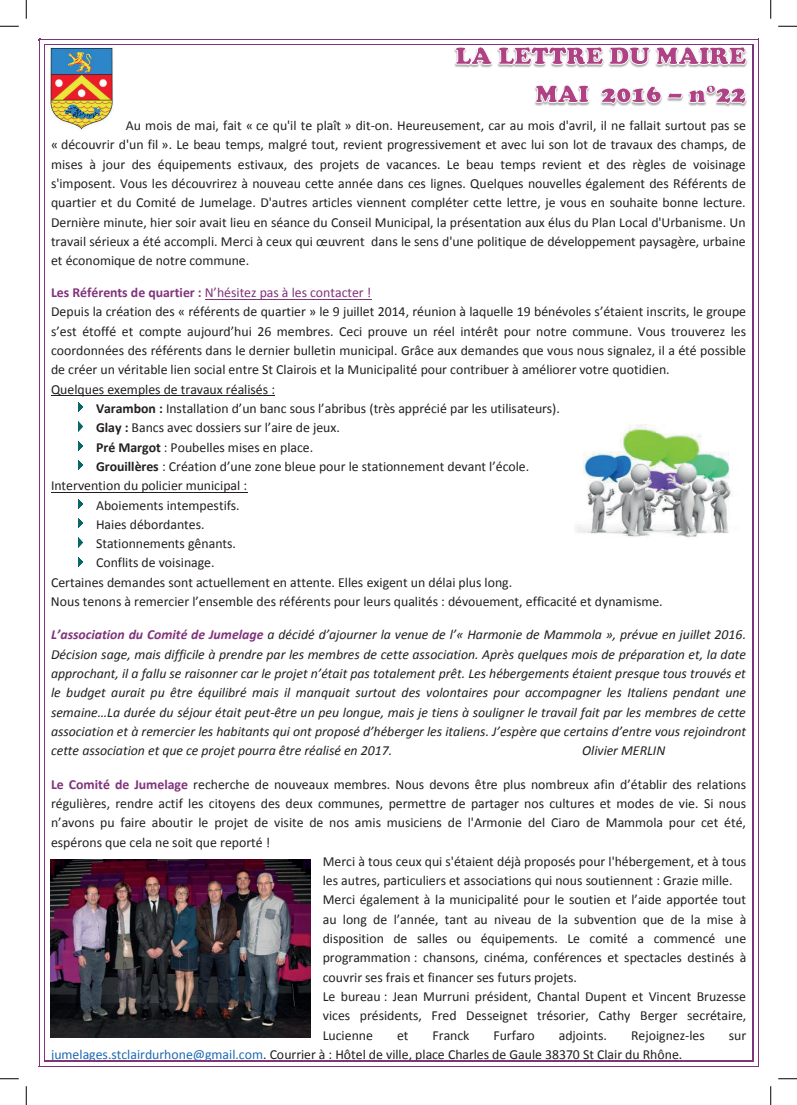
<style>
.page{position:relative;width:797px;height:1105px;background:#fff}
.page>*{position:absolute;margin:0;border:0;box-sizing:border-box;transform-origin:0 0}
.t1{font:13.75px/19.2px "Calibri";color:#231f20;text-align:justify}
.t2{font:italic 13.75px/19.2px "Calibri";color:#231f20;text-align:justify}
.t3{font:13.75px "Calibri";color:#81337b}
.s1{font-weight:700}
.s2{font-weight:700;color:#81337b}
.s3{color:#1b69b4}
</style>
<div class="page">
<hr style="left:205px;top:299px;width:166px;height:1px;background:#81337b">
<hr style="left:51px;top:395px;width:224px;height:1px;background:#231f20">
<svg style="left:78px;top:402px;width:5px;height:10px"></svg>
<svg style="left:78px;top:421px;width:5px;height:11px"></svg>
<svg style="left:78px;top:441px;width:5px;height:10px"></svg>
<svg style="left:78px;top:460px;width:5px;height:10px"></svg>
<hr style="left:51px;top:492px;width:196px;height:1px;background:#231f20">
<svg style="left:78px;top:499px;width:5px;height:10px"></svg>
<svg style="left:78px;top:518px;width:5px;height:10px"></svg>
<svg style="left:78px;top:537px;width:5px;height:11px"></svg>
<svg style="left:78px;top:557px;width:5px;height:10px"></svg>
<img style="left:51px;top:859px;width:259px;height:178px">
<img style="left:575px;top:424px;width:158px;height:113px">
<svg style="left:39px;top:39px;width:6px;height:6px"></svg>
<hr style="left:45px;top:39px;width:707px;height:2px;background:#81337b">
<hr style="left:45px;top:44px;width:707px;height:1px;background:#81337b">
<svg style="left:454px;top:39px;width:304px;height:68px"></svg>
<hr style="left:39px;top:45px;width:1px;height:1015px;background:#81337b">
<hr style="left:44px;top:45px;width:1px;height:1015px;background:#81337b">
<hr style="left:757px;top:45px;width:1px;height:1015px;background:#81337b">
<svg style="left:753px;top:45px;width:4px;height:1015px"></svg>
<hr style="left:752px;top:45px;width:1px;height:1015px;background:#81337b">
<hr style="left:45px;top:1065px;width:707px;height:1px;background:#81337b">
<hr style="left:45px;top:1060px;width:707px;height:2px;background:#81337b">
<img style="left:50px;top:47px;width:63px;height:83px">
<svg style="left:0;top:25px;width:19px;height:2px"></svg>
<svg style="left:778px;top:25px;width:19px;height:2px"></svg>
<svg style="left:0;top:1078px;width:19px;height:1px"></svg>
<svg style="left:778px;top:1078px;width:19px;height:1px"></svg>
<svg style="left:25px;top:0;width:2px;height:19px"></svg>
<svg style="left:25px;top:1086px;width:2px;height:19px"></svg>
<svg style="left:770px;top:0;width:1px;height:19px"></svg>
<svg style="left:770px;top:1086px;width:1px;height:19px"></svg>
<p class="t1" style="left:51px;top:116px;width:696px;text-indent:75px">Au mois de mai, fait « ce qu'il te plaît » dit-on. Heureusement, car au mois d'avril, il ne fallait surtout pas se « découvrir d'un fil ». Le beau temps, malgré tout, revient progressivement et avec lui son lot de travaux des champs, de mises à jour des équipements estivaux, des projets de vacances. Le beau temps revient et des règles de voisinage s'imposent. Vous les découvrirez à nouveau cette année dans ces lignes. Quelques nouvelles également des Référents de quartier et du Comité de Jumelage. D'autres articles viennent compléter cette lettre, je vous en souhaite bonne lecture.<br>Dernière minute, hier soir avait lieu en séance du Conseil Municipal, la présentation aux élus du Plan Local d'Urbanisme. Un travail sérieux a été accompli. Merci à ceux qui œuvrent dans le sens d'une politique de développement paysagère, urbaine et économique de notre commune.</p>
<p class="t3" style="left:51px;top:284px;width:322px"><span class="s1">Les Référents de quartier :</span> N’hésitez pas à les contacter !</p>
<p class="t1" style="left:51px;top:302px;width:696px">Depuis la création des « référents de quartier » le 9 juillet 2014, réunion à laquelle 19 bénévoles s’étaient inscrits, le groupe</p>
<p class="t1" style="left:51px;top:322px;width:696px">s’est étoffé et compte aujourd’hui 26 membres. Ceci prouve un réel intérêt pour notre commune. Vous trouverez les</p>
<p class="t1" style="left:51px;top:341px;width:696px">coordonnées des référents dans le dernier bulletin municipal. Grâce aux demandes que vous nous signalez, il a été possible</p>
<p class="t1" style="left:51px;top:360px;width:620px">de créer un véritable lien social entre St Clairois et la Municipalité pour contribuer à améliorer votre quotidien.</p>
<p class="t1" style="left:51px;top:380px;width:225px">Quelques exemples de travaux réalisés :</p>
<p class="t1" style="left:96px;top:399px;width:465px"><span class="s1">Varambon :</span> Installation d’un banc sous l’abribus (très apprécié par les utilisateurs).</p>
<p class="t1" style="left:96px;top:418px;width:245px"><span class="s1">Glay :</span> Bancs avec dossiers sur l’aire de jeux.</p>
<p class="t1" style="left:96px;top:437px;width:219px"><span class="s1">Pré Margot</span> : Poubelles mises en place.</p>
<p class="t1" style="left:96px;top:457px;width:434px"><span class="s1">Grouillères</span> : Création d’une zone bleue pour le stationnement devant l’école.</p>
<p class="t1" style="left:51px;top:476px;width:198px">Intervention du policier municipal :</p>
<p class="t1" style="left:96px;top:495px;width:145px">Aboiements intempestifs.</p>
<p class="t1" style="left:96px;top:515px;width:110px">Haies débordantes.</p>
<p class="t1" style="left:96px;top:534px;width:141px">Stationnements gênants.</p>
<p class="t1" style="left:96px;top:553px;width:120px">Conflits de voisinage.</p>
<p class="t1" style="left:51px;top:573px;width:462px">Certaines demandes sont actuellement en attente. Elles exigent un délai plus long.</p>
<p class="t1" style="left:51px;top:592px;width:613px">Nous tenons à remercier l’ensemble des référents pour leurs qualités : dévouement, efficacité et dynamisme.</p>
<p class="t2" style="left:51px;top:625px;width:696px"><span class="s2">L’association du Comité de Jumelage</span> a décidé d’ajourner la venue de l’« Harmonie de Mammola », prévue en juillet 2016.<br>Décision sage, mais difficile à prendre par les membres de cette association. Après quelques mois de préparation et, la date approchant, il a fallu se raisonner car le projet n’était pas totalement prêt. Les hébergements étaient presque tous trouvés et le budget aurait pu être équilibré mais il manquait surtout des volontaires pour accompagner les Italiens pendant une semaine…La durée du séjour était peut-être un peu longue, mais je tiens à souligner le travail fait par les membres de cette association et à remercier les habitants qui ont proposé d’héberger les italiens. J’espère que certains d’entre vous rejoindront cette association et que ce projet pourra être réalisé en 2017.</p>
<p class="t2" style="left:582px;top:741px;width:84px">Olivier MERLIN</p>
<p class="t1" style="left:51px;top:774px;width:696px"><span class="s2">Le Comité de Jumelage</span> recherche de nouveaux membres. Nous devons être plus nombreux afin d’établir des relations</p>
<p class="t1" style="left:51px;top:794px;width:696px">régulières, rendre actif les citoyens des deux communes, permettre de partager nos cultures et modes de vie. Si nous</p>
<p class="t1" style="left:51px;top:813px;width:696px">n’avons pu faire aboutir le projet de visite de nos amis musiciens de l'Armonie del Ciaro de Mammola pour cet été,</p>
<p class="t1" style="left:51px;top:832px;width:221px">espérons que cela ne soit que reporté !</p>
<p class="t1" style="left:323px;top:852px;width:425px">Merci à tous ceux qui s'étaient déjà proposés pour l'hébergement, et à tous</p>
<p class="t1" style="left:323px;top:871px;width:411px">les autres, particuliers et associations qui nous soutiennent : Grazie mille.</p>
<p class="t1" style="left:323px;top:890px;width:425px">Merci également à la municipalité pour le soutien et l’aide apportée tout</p>
<p class="t1" style="left:323px;top:910px;width:425px">au long de l’année, tant au niveau de la subvention que de la mise à</p>
<p class="t1" style="left:323px;top:929px;width:425px">disposition de salles ou équipements. Le comité a commencé une</p>
<p class="t1" style="left:323px;top:948px;width:425px">programmation : chansons, cinéma, conférences et spectacles destinés à</p>
<p class="t1" style="left:323px;top:967px;width:256px">couvrir ses frais et financer ses futurs projets.</p>
<p class="t1" style="left:323px;top:987px;width:425px">Le bureau : Jean Murruni président, Chantal Dupent et Vincent Bruzesse</p>
<p class="t1" style="left:323px;top:1006px;width:425px">vices présidents, Fred Desseignet trésorier, Cathy Berger secrétaire,</p>
<p class="t1" style="left:323px;top:1025px;width:52px">Lucienne</p>
<p class="t1" style="left:397px;top:1025px;width:13px">et</p>
<p class="t1" style="left:432px;top:1025px;width:39px">Franck</p>
<p class="t1" style="left:493px;top:1025px;width:43px">Furfaro</p>
<p class="t1" style="left:558px;top:1025px;width:50px">adjoints.</p>
<p class="t1" style="left:631px;top:1025px;width:75px">Rejoignez-les</p>
<p class="t1" style="left:729px;top:1025px;width:19px">sur</p>
<p class="t1" style="left:51px;top:1045px;width:632px"><span class="s3">jumelages.stclairdurhone@gmail.com</span>. Courrier à : Hôtel de ville, place Charles de Gaule 38370 St Clair du Rhône.</p>
</div>
